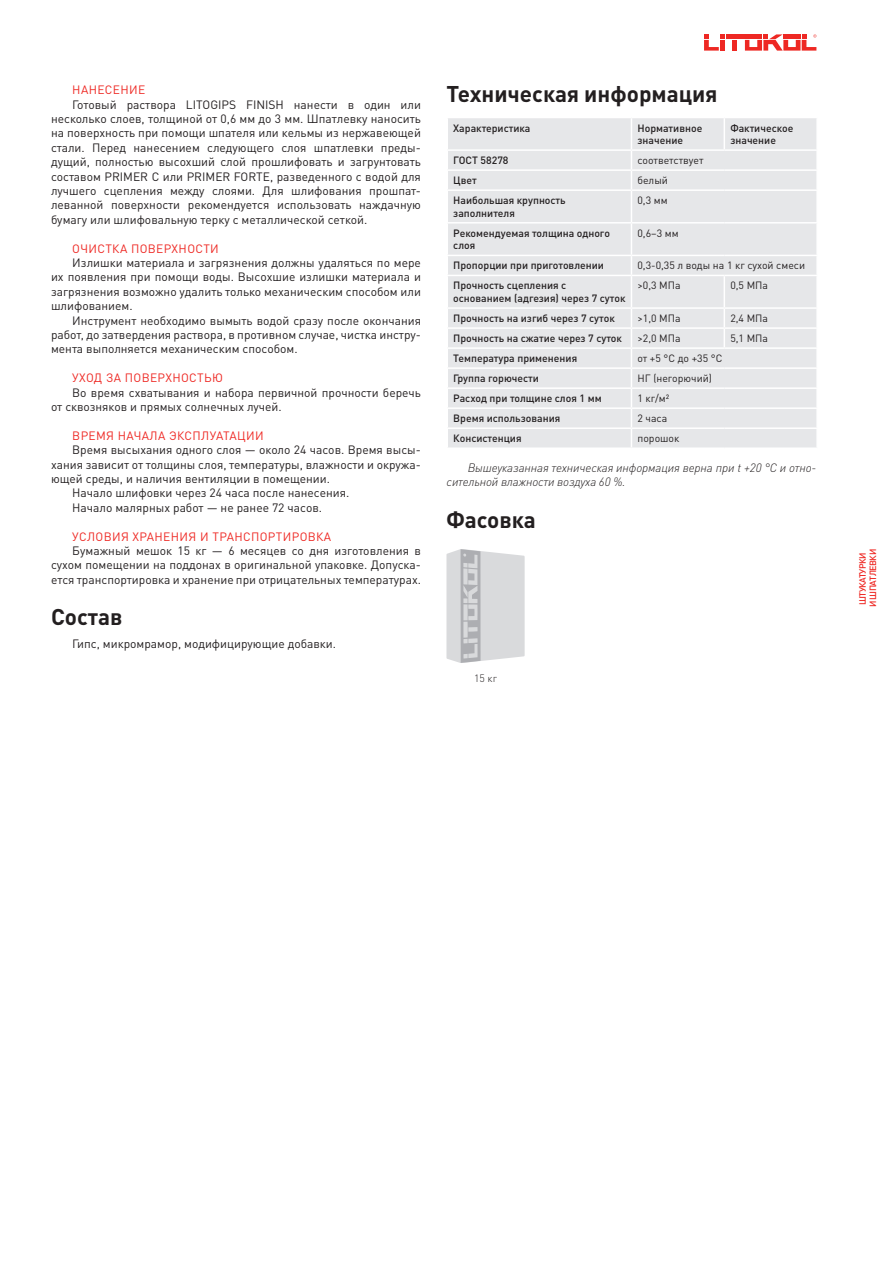
<style>
.page{position:relative;width:893px;height:1263px;background:#fff}
.page>*{position:absolute;margin:0;border:0;box-sizing:border-box;transform-origin:0 0}
.Заголовок{font:700 22.5px "DIN Pro";color:#231f20}
.Основной_текст{font:12px/14.4px "DIN Pro";color:#231f20;text-align:justify}
.Подзаголовок{font:12px "DIN Pro";letter-spacing:.03em;color:#ee2823}
.Основной_текст-2{font:italic 300 12px/14.4px "DIN Pro";letter-spacing:-.01em;color:#231f20}
.Табл__текст__medium{font:500 10.5px/12.6px "DIN Pro";color:#231f20}
.Табл__текст__light{font:10.5px "DIN Pro";color:#231f20}
.Малая_таблица{font:300 10.5px "DIN Pro";color:#231f20}
.Группа_продуктов{font:500 9px/10.5px "DIN Pro";letter-spacing:-.06em;color:#ee2823}
</style>
<div class="page">
<div style="left:726px;top:34px;width:17px;height:5px;background:#ee2823"></div>
<hr style="left:733px;top:40px;width:4px;height:11px;background:#ee2823">
<svg style="left:704px;top:34px;width:21px;height:17px"></svg>
<svg style="left:745px;top:34px;width:71px;height:17px"></svg>
<div style="left:448px;top:118px;width:368px;height:329px;background:#e6e7e9"></div>
<hr style="left:631px;top:118px;width:1px;height:31px;background:#fff">
<hr style="left:724px;top:118px;width:1px;height:31px;background:#fff">
<hr style="left:446px;top:149px;width:185px;height:2px;background:#fff">
<hr style="left:631px;top:149px;width:93px;height:2px;background:#fff">
<hr style="left:724px;top:149px;width:94px;height:2px;background:#fff">
<hr style="left:446px;top:169px;width:185px;height:2px;background:#fff">
<hr style="left:631px;top:169px;width:93px;height:2px;background:#fff">
<svg style="left:631px;top:151px;width:1px;height:38px"></svg>
<hr style="left:724px;top:169px;width:94px;height:2px;background:#fff">
<svg style="left:816px;top:151px;width:1px;height:38px"></svg>
<hr style="left:446px;top:189px;width:185px;height:2px;background:#fff">
<hr style="left:631px;top:189px;width:93px;height:2px;background:#fff">
<hr style="left:631px;top:191px;width:1px;height:31px;background:#fff">
<hr style="left:724px;top:189px;width:94px;height:2px;background:#fff">
<hr style="left:446px;top:222px;width:185px;height:2px;background:#fff">
<hr style="left:631px;top:222px;width:93px;height:2px;background:#fff">
<hr style="left:631px;top:224px;width:1px;height:31px;background:#fff">
<hr style="left:724px;top:222px;width:94px;height:2px;background:#fff">
<hr style="left:446px;top:255px;width:185px;height:1px;background:#fff">
<hr style="left:631px;top:255px;width:93px;height:1px;background:#fff">
<svg style="left:631px;top:256px;width:1px;height:19px"></svg>
<hr style="left:724px;top:255px;width:94px;height:1px;background:#fff">
<svg style="left:816px;top:256px;width:1px;height:19px"></svg>
<hr style="left:446px;top:275px;width:185px;height:1px;background:#fff">
<hr style="left:631px;top:275px;width:93px;height:1px;background:#fff">
<hr style="left:631px;top:276px;width:1px;height:31px;background:#fff">
<hr style="left:724px;top:275px;width:94px;height:1px;background:#fff">
<hr style="left:724px;top:276px;width:1px;height:31px;background:#fff">
<hr style="left:446px;top:307px;width:185px;height:2px;background:#fff">
<hr style="left:631px;top:307px;width:93px;height:2px;background:#fff">
<hr style="left:724px;top:307px;width:94px;height:2px;background:#fff">
<hr style="left:446px;top:327px;width:185px;height:2px;background:#fff">
<hr style="left:631px;top:327px;width:93px;height:2px;background:#fff">
<hr style="left:724px;top:327px;width:94px;height:2px;background:#fff">
<svg style="left:724px;top:309px;width:1px;height:38px"></svg>
<hr style="left:446px;top:347px;width:185px;height:2px;background:#fff">
<hr style="left:631px;top:347px;width:93px;height:2px;background:#fff">
<hr style="left:724px;top:347px;width:94px;height:2px;background:#fff">
<hr style="left:446px;top:367px;width:185px;height:2px;background:#fff">
<hr style="left:631px;top:367px;width:93px;height:2px;background:#fff">
<hr style="left:724px;top:367px;width:94px;height:2px;background:#fff">
<hr style="left:446px;top:387px;width:185px;height:2px;background:#fff">
<hr style="left:631px;top:387px;width:93px;height:2px;background:#fff">
<hr style="left:724px;top:387px;width:94px;height:2px;background:#fff">
<hr style="left:446px;top:407px;width:185px;height:2px;background:#fff">
<hr style="left:631px;top:407px;width:93px;height:2px;background:#fff">
<hr style="left:724px;top:407px;width:94px;height:2px;background:#fff">
<hr style="left:446px;top:427px;width:185px;height:2px;background:#fff">
<hr style="left:631px;top:427px;width:93px;height:2px;background:#fff">
<svg style="left:631px;top:309px;width:1px;height:138px"></svg>
<hr style="left:724px;top:427px;width:94px;height:2px;background:#fff">
<svg style="left:816px;top:309px;width:1px;height:138px"></svg>
<svg style="left:446px;top:549px;width:79px;height:114px;background:#d4d5d7"></svg>
<p class="Подзаголовок" style="left:72px;top:82px;width:75px">НАНЕСЕНИЕ</p>
<p class="Основной_текст" style="left:51px;top:97px;width:371px;text-indent:21px">Готовый раствора LITOGIPS FINISH нанести в один или несколько слоев, толщиной от 0,6 мм до 3 мм. Шпатлевку наносить на поверхность при помощи шпателя или кельмы из нержавеющей стали. Перед нанесением следующего слоя шпатлевки преды&shy;дущий, полностью высохший слой прошлифовать и загрунтовать составом PRIMER C или PRIMER FORTE, разведенного с водой для лучшего сцепления между слоями. Для шлифования прошпат&shy;леванной поверхности рекомендуется использовать наждачную бумагу или шлифовальную терку с металлической сеткой.</p>
<p class="Подзаголовок" style="left:72px;top:240px;width:148px">ОЧИСТКА ПОВЕРХНОСТИ</p>
<p class="Основной_текст" style="left:51px;top:255px;width:371px;text-indent:21px">Излишки материала и загрязнения должны удаляться по мере их появления при помощи воды. Высохшие излишки материала и загрязнения возможно удалить только механическим способом или шлифованием.</p>
<p class="Основной_текст" style="left:51px;top:313px;width:371px;text-indent:21px">Инструмент необходимо вымыть водой сразу после окончания работ, до затвердения раствора, в противном случае, чистка инстру&shy;мента выполняется механическим способом.</p>
<p class="Подзаголовок" style="left:72px;top:370px;width:152px">УХОД ЗА ПОВЕРХНОСТЬЮ</p>
<p class="Основной_текст" style="left:51px;top:385px;width:371px;text-indent:21px">Во время схватывания и набора первичной прочности беречь от сквозняков и прямых солнечных лучей.</p>
<p class="Подзаголовок" style="left:72px;top:427px;width:193px">ВРЕМЯ НАЧАЛА ЭКСПЛУАТАЦИИ</p>
<p class="Основной_текст" style="left:51px;top:442px;width:371px;text-indent:21px">Время высыхания одного слоя — около 24 часов. Время высы&shy;хания зависит от толщины слоя, температуры, влажности и окружа&shy;ющей среды, и наличия вентиляции в помещении.</p>
<p class="Основной_текст" style="left:72px;top:485px;width:279px">Начало шлифовки через 24 часа после нанесения.</p>
<p class="Основной_текст" style="left:72px;top:500px;width:251px">Начало малярных работ — не ранее 72 часов.</p>
<p class="Подзаголовок" style="left:72px;top:528px;width:260px">УСЛОВИЯ ХРАНЕНИЯ И ТРАНСПОРТИРОВКА</p>
<p class="Основной_текст" style="left:51px;top:543px;width:371px;text-indent:21px">Бумажный мешок 15 кг — 6 месяцев со дня изготовления в сухом помещении на поддонах в оригинальной упаковке. Допуска&shy;ется транспортировка и хранение при отрицательных температурах.</p>
<p class="Заголовок" style="left:51px;top:598px;width:73px">Состав</p>
<p class="Основной_текст" style="left:72px;top:636px;width:265px">Гипс, микромрамор, модифицирующие добавки.</p>
<p class="Заголовок" style="left:446px;top:75px;width:272px">Техническая информация</p>
<p class="Табл__текст__medium" style="left:453px;top:121px;width:79px">Характеристика</p>
<p class="Табл__текст__medium" style="left:637px;top:121px;width:66px">Нормативное значение</p>
<p class="Табл__текст__medium" style="left:730px;top:121px;width:64px">Фактическое</p>
<p class="Табл__текст__medium" style="left:730px;top:134px;width:47px">значение</p>
<p class="Табл__текст__medium" style="left:453px;top:154px;width:57px">ГОСТ 58278</p>
<p class="Табл__текст__light" style="left:637px;top:153px;width:68px">соответствует</p>
<p class="Табл__текст__medium" style="left:453px;top:174px;width:25px">Цвет</p>
<p class="Табл__текст__light" style="left:637px;top:173px;width:32px">белый</p>
<p class="Табл__текст__medium" style="left:453px;top:194px;width:114px">Наибольшая крупность заполнителя</p>
<p class="Табл__текст__light" style="left:637px;top:193px;width:32px">0,3 мм</p>
<p class="Табл__текст__medium" style="left:453px;top:226px;width:158px">Рекомендуемая толщина одного слоя</p>
<p class="Табл__текст__light" style="left:637px;top:226px;width:43px">0,6–3 мм</p>
<p class="Табл__текст__medium" style="left:453px;top:259px;width:152px">Пропорции при приготовлении</p>
<p class="Табл__текст__light" style="left:637px;top:258px;width:169px">0,3-0,35 л воды на 1 кг сухой смеси</p>
<p class="Табл__текст__medium" style="left:453px;top:279px;width:174px">Прочность сцепления с основанием (адгезия) через 7 суток</p>
<p class="Табл__текст__light" style="left:637px;top:279px;width:45px">&gt;0,3 МПа</p>
<p class="Табл__текст__light" style="left:730px;top:279px;width:39px">0,5 МПа</p>
<p class="Табл__текст__medium" style="left:453px;top:312px;width:163px">Прочность на изгиб через 7 суток</p>
<p class="Табл__текст__light" style="left:637px;top:311px;width:45px">&gt;1,0 МПа</p>
<p class="Табл__текст__light" style="left:730px;top:311px;width:39px">2,4 МПа</p>
<p class="Табл__текст__medium" style="left:453px;top:332px;width:170px">Прочность на сжатие через 7 суток</p>
<p class="Табл__текст__light" style="left:637px;top:331px;width:45px">&gt;2,0 МПа</p>
<p class="Табл__текст__light" style="left:730px;top:331px;width:39px">5,1 МПа</p>
<p class="Табл__текст__medium" style="left:453px;top:352px;width:125px">Температура применения</p>
<p class="Табл__текст__light" style="left:637px;top:351px;width:86px">от +5 °С до +35 °С</p>
<p class="Табл__текст__medium" style="left:453px;top:372px;width:87px">Группа горючести</p>
<p class="Табл__текст__light" style="left:637px;top:371px;width:76px">НГ (негорючий)</p>
<p class="Табл__текст__medium" style="left:453px;top:392px;width:150px">Расход при толщине слоя 1 мм</p>
<p class="Табл__текст__light" style="left:637px;top:391px;width:33px">1 кг/м²</p>
<p class="Табл__текст__medium" style="left:453px;top:412px;width:109px">Время использования</p>
<p class="Табл__текст__light" style="left:637px;top:411px;width:31px">2 часа</p>
<p class="Табл__текст__medium" style="left:453px;top:432px;width:70px">Консистенция</p>
<p class="Табл__текст__light" style="left:637px;top:431px;width:43px">порошок</p>
<p class="Основной_текст-2" style="left:446px;top:459px;width:371px;text-indent:21px">Вышеуказанная техническая информация верна при t +20 °C и отно&shy;сительной влажности воздуха 60 %.</p>
<p class="Заголовок" style="left:446px;top:501px;width:91px">Фасовка</p>
<p class="Малая_таблица" style="left:474px;top:670px;width:24px">15 кг</p>
<p class="Группа_продуктов" style="left:857px;top:607px;width:59px;rotate:-90deg">ШТУКАТУРКИ<br>И ШПАТЛЕВКИ</p>
</div>
